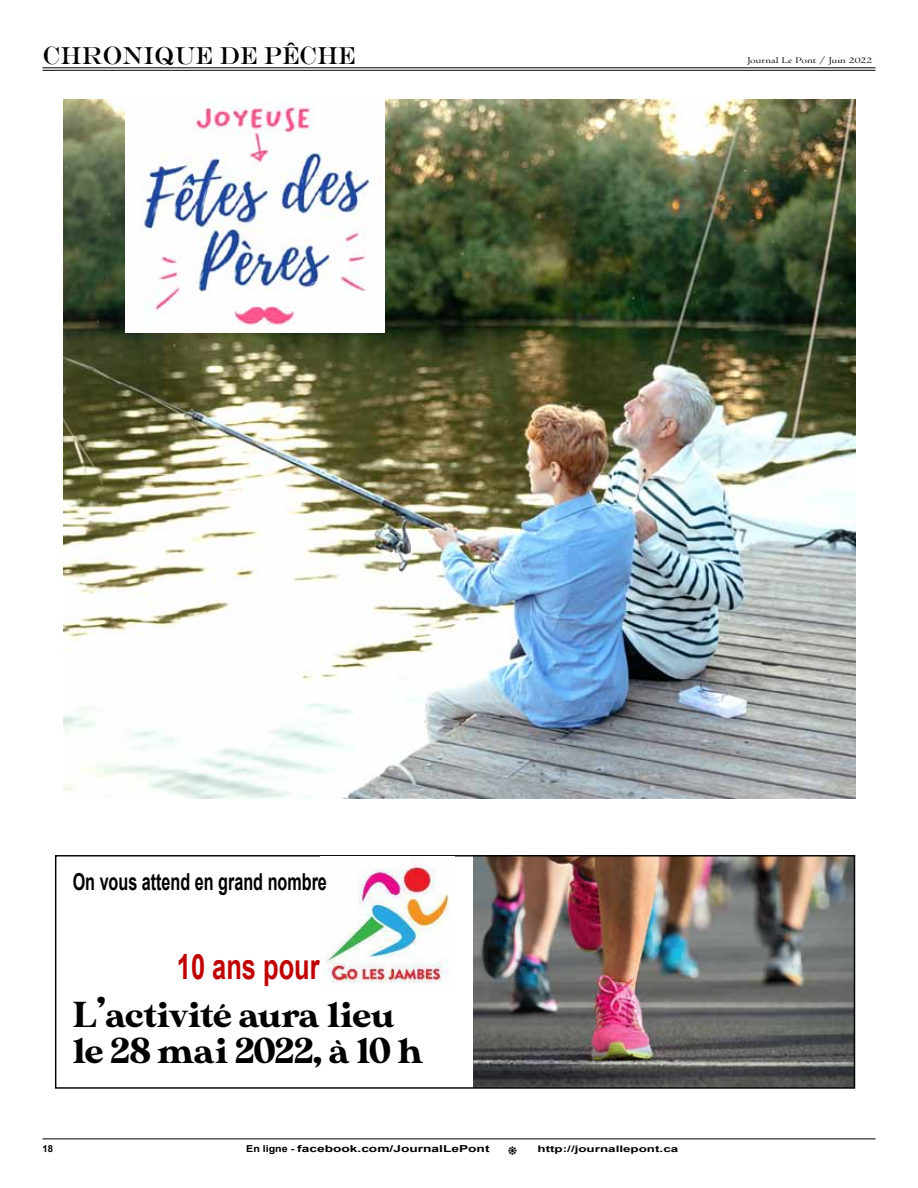
<style>
.page{position:relative;width:918px;height:1188px;background:#fff}
.page>*{position:absolute;margin:0;border:0;box-sizing:border-box;transform-origin:0 0}
.t1{font:36px/36px "MADE Sunflower";color:#000}
.t2{font:700 34.95px "Arial";color:#c00000;scale:.73 1}
.t3{font:25.05px "Engravers";color:#000;scale:.84 1}
.t4{font:700 23.4px "Arial";color:#000;scale:.69 1}
.t5{font:700 9.6px "Arial";color:#000;scale:1.11 1}
.t6{font:700 9.6px "Arial";color:#000}
.t7{font:700 9px "Arial";color:#000;scale:1.49 1}
.t8{font:9px "Centaur";color:#000;scale:1.33 1}
.t9{font:9px "Adobe Caslon Pro";color:#000}
</style>
<div class="page">
<hr style="left:43px;top:1138px;width:832px;height:1px;background:#000">
<hr style="left:43px;top:68px;width:832px;height:1px;background:#000">
<hr style="left:43px;top:70px;width:832px;height:1px;background:#000">
<img style="left:473px;top:857px;width:380px;height:230px">
<div style="left:55px;top:855px;width:800px;height:234px;border:1px solid #000"></div>
<img style="left:324px;top:862px;width:125px;height:121px">
<img style="left:63px;top:99px;width:792px;height:699px">
<img style="left:126px;top:99px;width:259px;height:233px">
<h3 class="t3" style="left:43px;top:41px;width:374px">CHRONIQUE DE PÊCHE</h3>
<p class="t8" style="left:747px;top:55px;width:96px">Journal Le Pont / Juin 2022</p>
<h3 class="t4" style="left:73px;top:865px;width:370px">On vous attend en grand nombre</h3>
<h2 class="t2" style="left:177px;top:942px;width:197px">10 ans pour</h2>
<h1 class="t1" style="left:73px;top:999px;width:352px">L’activité aura lieu le 28 mai 2022, à 10 h</h1>
<p class="t6" style="left:43px;top:1142px;width:12px">18</p>
<p class="t5" style="left:246px;top:1142px;width:221px">En ligne - facebook.com/JournalLePont</p>
<p class="t9" style="left:508px;top:1147px;width:10px">y</p>
<p class="t7" style="left:538px;top:1143px;width:96px">http://journallepont.ca</p>
</div>
